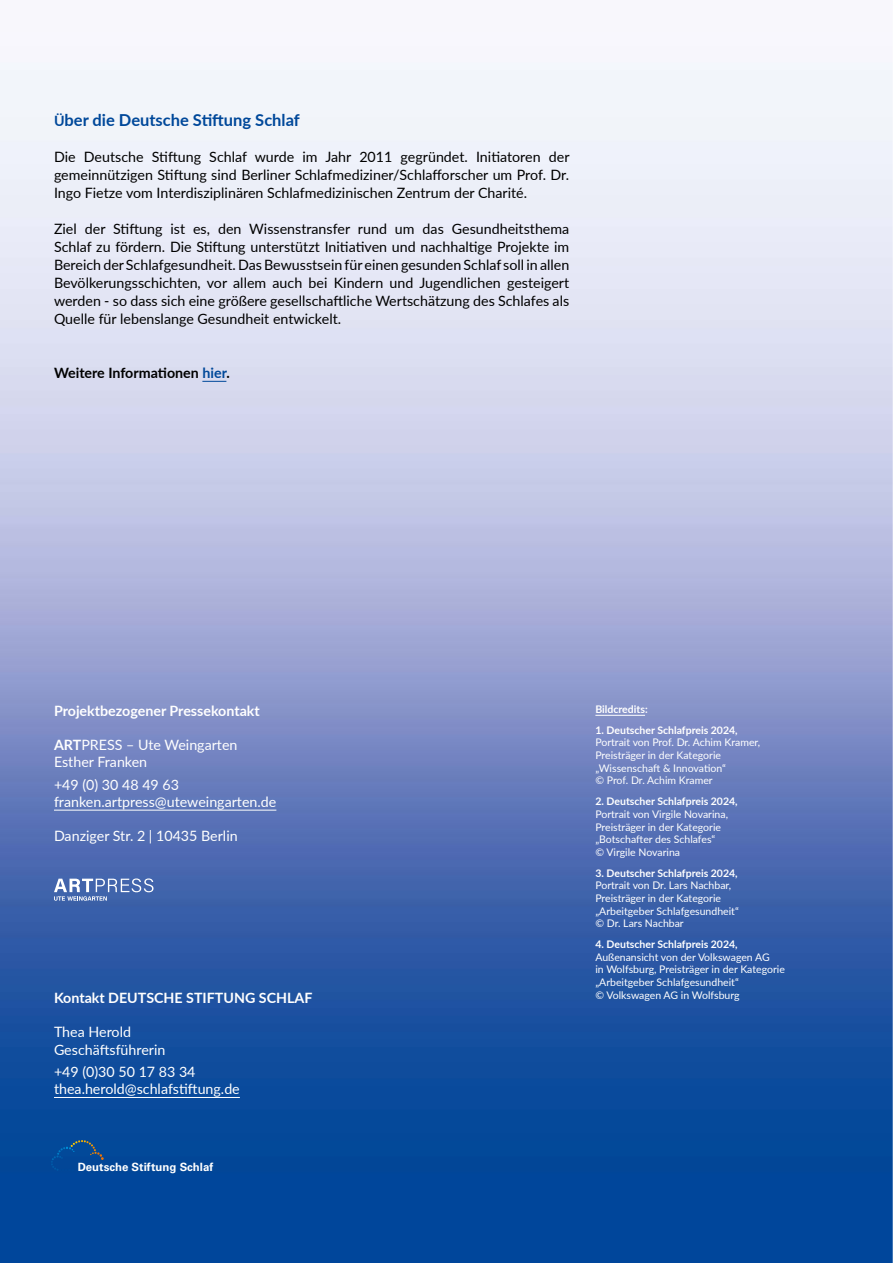
<style>
.page{position:relative;width:893px;height:1263px;background:#fff}
.page>*{position:absolute;margin:0;border:0;box-sizing:border-box;transform-origin:0 0}
.t1{font:700 16.5px "Lato";color:#00489a}
.t2{font:14.25px/18px "Lato";color:#000;text-align:justify}
.t3{font:14.25px/17.1px "Lato";color:#fff}
.t4{font:700 14.25px "Lato";color:#fff}
.t5{font:700 14.25px "Lato";color:#000}
.t6{font:700 11.4px "Univers LT Std";color:#fff}
.t7{font:10.5px/12.6px "Lato";color:#fff}
.t8{font:700 10.5px "Lato";color:#fff}
.s1{font-size:14.25px}
.s2{color:#00489a}
.s3{font-weight:700}
</style>
<div class="page">
<img style="left:0;top:63px;width:893px;height:1200px">
<hr style="left:54px;top:810px;width:222px;height:1px;background:#fff">
<hr style="left:54px;top:1097px;width:186px;height:1px;background:#fff">
<svg style="left:51px;top:1140px;width:53px;height:31px;background:#0a4b93"></svg>
<svg style="left:202px;top:381px;width:24px;height:1px"></svg>
<svg style="left:54px;top:878px;width:99px;height:23px;background:#708ac0"></svg>
<hr style="left:595px;top:715px;width:50px;height:1px;background:#fff">
<p class="t1" style="left:54px;top:108px;width:247px"><span class="s1">Ü</span>ber die Deutsche Stiftung Schlaf</p>
<p class="t2" style="left:54px;top:147px;width:517px">Die Deutsche Stiftung Schlaf wurde im Jahr 2011 gegründet. Initiatoren der gemeinnützigen Stiftung sind Berliner Schlafmediziner/Schlafforscher um Prof. Dr.<br>Ingo Fietze vom Interdisziplinären Schlafmedizinischen Zentrum der Charité.</p>
<p class="t2" style="left:54px;top:219px;width:517px">Ziel der Stiftung ist es, den Wissenstransfer rund um das Gesundheitsthema Schlaf zu fördern. Die Stiftung unterstützt Initiativen und nachhaltige Projekte im Bereich der Schlafgesundheit. Das Bewusstsein für einen gesunden Schlaf soll in allen Bevölkerungsschichten, vor allem auch bei Kindern und Jugendlichen gesteigert werden - so dass sich eine größere gesellschaftliche Wertschätzung des Schlafes als Quelle für lebenslange Gesundheit entwickelt.</p>
<p class="t5" style="left:54px;top:362px;width:177px">Weitere Informationen <span class="s2">hier</span>.</p>
<p class="t4" style="left:54px;top:700px;width:207px">Projektbezogener Pressekontakt</p>
<p class="t3" style="left:54px;top:736px;width:185px"><span class="s3">ART</span>PRESS – Ute Weingarten<br>Esther Franken</p>
<p class="t3" style="left:54px;top:775px;width:224px">+49 (0) 30 48 49 63 franken.artpress@uteweingarten.de</p>
<p class="t3" style="left:54px;top:827px;width:185px">Danziger Str. 2 | 10435 Berlin</p>
<p class="t4" style="left:54px;top:987px;width:260px">Kontakt DEUTSCHE STIFTUNG SCHLAF</p>
<p class="t3" style="left:54px;top:1023px;width:113px">Thea Herold<br>Geschäftsführerin</p>
<p class="t3" style="left:54px;top:1063px;width:187px">+49 (0)30 50 17 83 34 thea.herold@schlafstiftung.de</p>
<p class="t6" style="left:78px;top:1160px;width:137px">Deutsche Stiftung Schlaf</p>
<p class="t8" style="left:595px;top:701px;width:54px">Bildcredits:</p>
<p class="t8" style="left:595px;top:722px;width:144px">1. Deutscher Schlafpreis 2024,</p>
<p class="t7" style="left:595px;top:736px;width:166px">Portrait von Prof. Dr. Achim Kramer,<br>Preisträger in der Kategorie „Wissenschaft &amp; Innovation“<br>© Prof. Dr. Achim Kramer</p>
<p class="t8" style="left:595px;top:794px;width:144px">2. Deutscher Schlafpreis 2024,</p>
<p class="t7" style="left:595px;top:807px;width:134px">Portrait von Virgile Novarina,<br>Preisträger in der Kategorie „Botschafter des Schlafes“<br>© Virgile Novarina</p>
<p class="t8" style="left:595px;top:865px;width:144px">3. Deutscher Schlafpreis 2024,</p>
<p class="t7" style="left:595px;top:879px;width:145px">Portrait von Dr. Lars Nachbar,<br>Preisträger in der Kategorie „Arbeitgeber Schlafgesundheit“ © Dr. Lars Nachbar</p>
<p class="t8" style="left:595px;top:936px;width:144px">4. Deutscher Schlafpreis 2024,</p>
<p class="t7" style="left:595px;top:950px;width:191px">Außenansicht von der Volkswagen AG<br>in Wolfsburg, Preisträger in der Kategorie „Arbeitgeber Schlafgesundheit“<br>© Volkswagen AG in Wolfsburg</p>
</div>
